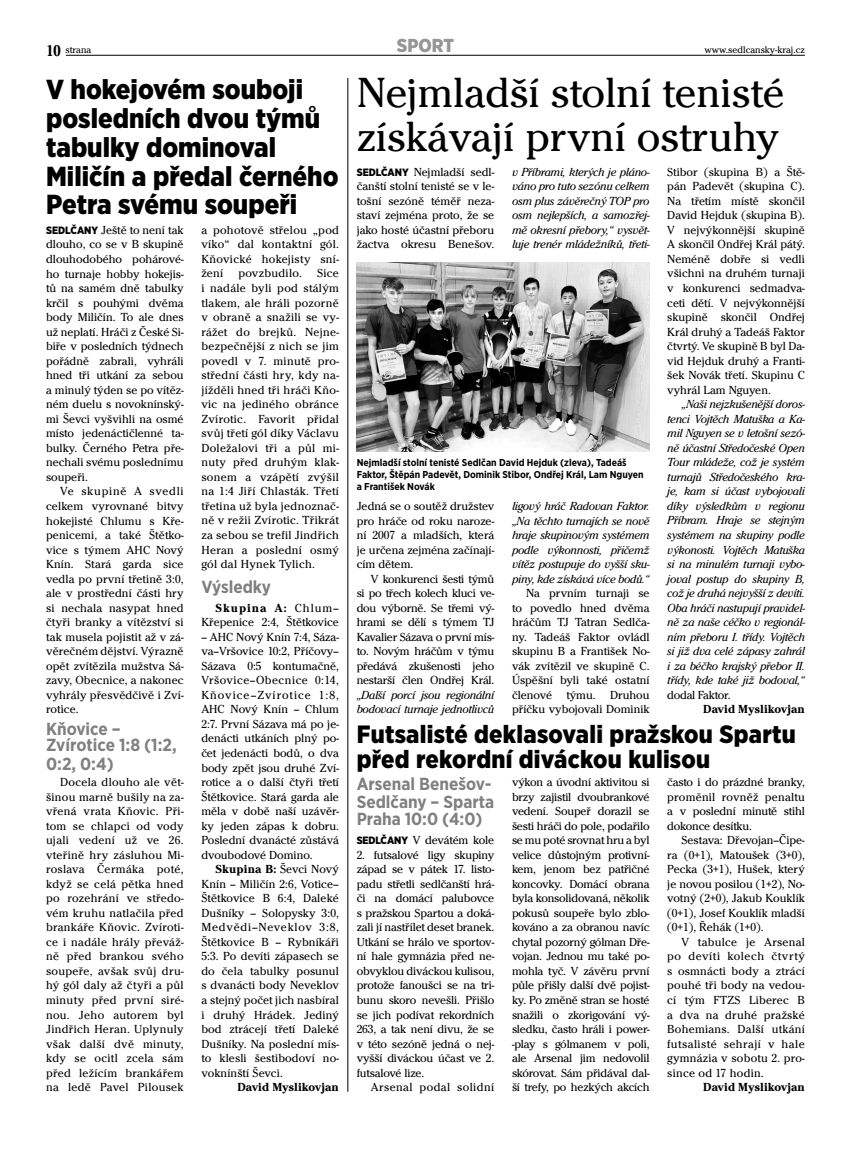
<style>
.page{position:relative;width:851px;height:1152px;background:#fff}
.page>*{position:absolute;margin:0;border:0;box-sizing:border-box;transform-origin:0 0}
.t1{font:43.75px/43.8px "Cheltenham Itc TOT";color:#000}
.t2{font:900 condensed 27.5px/28.8px "Gotham CE";color:#000}
.t3{font:900 condensed 25px/25px "Gotham CE";letter-spacing:.01em;color:#000}
.t4{font:900 condensed 18.75px "Gotham CE";color:#969696}
.t5{font:700 condensed 17.5px/17.5px "Gotham CE";color:#808080}
.t6{font:12.12px/14.5px "Cheltenham Itc TOT";color:#000;text-align:justify}
.t7{font:italic 12.12px/14.5px "Cheltenham Itc TOT";letter-spacing:-.02em;color:#000;text-align:justify}
.t8{font:700 12.12px "Cheltenham Itc TOT";color:#000}
.t9{font:12.12px "Cheltenham Itc TOT";letter-spacing:.035em;color:#000}
.t10{font:12.12px "Cheltenham Itc TOT";letter-spacing:-.02em;color:#000}
.t11{font:700 condensed 10px/12px "Gotham CE";color:#000}
.t12{font:10px "Cheltenham Itc TOT";color:#000}
.s1{font-weight:700;font-stretch:condensed;font-size:16.25px}
.s2{font-family:"Gotham CE";font-weight:900;font-stretch:condensed;font-size:10.62px}
.s3{font-weight:700}
</style>
<div class="page">
<hr style="left:66px;top:55px;width:738px;height:1px;background:#000">
<hr style="left:347px;top:78px;width:1px;height:1013px;background:#000">
<img style="left:356px;top:263px;width:293px;height:188px">
<p class="t12" style="left:46px;top:46px;width:47px"><span class="s1">10</span> strana</p>
<h3 class="t4" style="left:397px;top:39px;width:59px">SPORT</h3>
<p class="t12" style="left:704px;top:46px;width:102px">www.sedlcansky-kraj.cz</p>
<h2 class="t2" style="left:46px;top:77px;width:294px">V hokejovém souboji posledních dvou týmů tabulky dominoval<br>Miličín a předal černého<br>Petra svému soupeři</h2>
<p class="t6" style="left:46px;top:224px;width:139px"><span class="s2">SEDLČANY</span> Ještě to není tak dlouho, co se v B skupině dlouhodobého pohárové&shy;ho turnaje hobby hokejis&shy;tů na samém dně tabulky krčil s pouhými dvěma body Miličín. To ale dnes už neplatí. Hráči z České Si&shy;biře v posledních týdnech pořádně zabrali, vyhráli hned tři utkání za sebou a minulý týden se po vítěz&shy;ném duelu s novoknínský&shy;mi Ševci vyšvihli na osmé místo jedenáctičlenné ta&shy;bulky. Černého Petra pře&shy;nechali svému poslednímu soupeři.</p>
<p class="t6" style="left:46px;top:485px;width:139px;text-indent:14px">Ve skupině A svedli celkem vyrovnané bitvy hokejisté Chlumu s Kře&shy;penicemi, a také Štětko&shy;vice s týmem AHC Nový Knín. Stará garda sice vedla po první třetině 3:0, ale v prostřední části hry si nechala nasypat hned čtyři branky a vítězství si tak musela pojistit až v zá&shy;věrečném dějství. Výrazně opět zvítězila mužstva Sá&shy;zavy, Obecnice, a nakonec vyhrály přesvědčivě i Zví&shy;rotice.</p>
<h3 class="t5" style="left:46px;top:721px;width:132px;line-height:16.2px">Kňovice –<br>Zvírotice 1:8 (1:2,</h3>
<h3 class="t5" style="left:46px;top:756px;width:69px">0:2, 0:4)</h3>
<p class="t6" style="left:46px;top:776px;width:139px;text-indent:14px">Docela dlouho ale vět&shy;šinou marně bušily na za&shy;vřená vrata Kňovic. Při&shy;tom se chlapci od vody ujali vedení už ve 26. vteřině hry zásluhou Mi&shy;roslava Čermáka poté, když se celá pětka hned po rozehrání ve středo&shy;vém kruhu natlačila před brankáře Kňovic. Zvíroti&shy;ce i nadále hrály převáž&shy;ně před brankou svého soupeře, avšak svůj dru&shy;hý gól daly až čtyři a půl minuty před první siré&shy;nou. Jeho autorem byl Jindřich Heran. Uplynuly však další dvě minuty, kdy se ocitl zcela sám před ležícím brankářem na ledě Pavel Pilousek</p>
<p class="t6" style="left:201px;top:224px;width:139px">a pohotově střelou „pod víko“ dal kontaktní gól.<br>Kňovické hokejisty sní&shy;žení povzbudilo. Sice i nadále byli pod stálým tlakem, ale hráli pozorně v obraně a snažili se vy&shy;rážet do brejků. Nejne&shy;bezpečnější z nich se jim povedl v 7. minutě pro&shy;střední části hry, kdy na&shy;jížděli hned tři hráči Kňo&shy;vic na jediného obránce Zvírotic. Favorit přidal svůj třetí gól díky Václavu Doležalovi tři a půl mi&shy;nuty před druhým klak&shy;sonem a vzápětí zvýšil na 1:4 Jiří Chlasták. Třetí třetina už byla jednoznač&shy;ně v režii Zvírotic. Třikrát za sebou se trefil Jindřich Heran a poslední osmý gól dal Hynek Tylich.</p>
<h3 class="t5" style="left:201px;top:579px;width:71px">Výsledky</h3>
<p class="t6" style="left:201px;top:601px;width:139px;text-align:right"><span class="s3">Skupina A:</span> Chlum–<br>Křepenice 2:4, Štětkovice</p>
<p class="t6" style="left:201px;top:630px;width:139px">– AHC Nový Knín 7:4, Sáza&shy;va–Vršovice 10:2, Příčovy– Sázava 0:5 kontumačně, Vršovice–Obecnice 0:14, Kňovice–Zvírotice 1:8, AHC Nový Knín – Chlum 2:7. První Sázava má po je&shy;denácti utkáních plný po&shy;čet jedenácti bodů, o dva body zpět jsou druhé Zví&shy;rotice a o další čtyři třetí Štětkovice. Stará garda ale měla v době naší uzávěr&shy;ky jeden zápas k dobru.<br>Poslední dvanácté zůstává dvoubodové Domino.</p>
<p class="t6" style="left:201px;top:863px;width:139px;text-indent:14px"><span class="s3">Skupina B:</span> Ševci Nový Knín – Miličín 2:6, Votice– Štětkovice B 6:4, Daleké Dušníky – Solopysky 3:0, Medvědi–Neveklov 3:8, Štětkovice B – Rybníkáři 5:3. Po devíti zápasech se do čela tabulky posunul s dvanácti body Neveklov a stejný počet jich nasbíral i druhý Hrádek. Jediný bod ztrácejí třetí Daleké Dušníky. Na poslední mís&shy;to klesli šestibodoví no&shy;voknínští Ševci.</p>
<p class="t8" style="left:237px;top:1082px;width:103px">David Myslikovjan</p>
<h1 class="t1" style="left:356px;top:75px;width:429px">Nejmladší stolní tenisté získávají první ostruhy</h1>
<p class="t6" style="left:356px;top:166px;width:139px"><span class="s2">SEDLČANY</span> Nejmladší sedl&shy;čanští stolní tenisté se v le&shy;tošní sezóně téměř neza&shy;staví zejména proto, že se jako hosté účastní přeboru žactva okresu Benešov.</p>
<p class="t7" style="left:512px;top:166px;width:139px">v Příbrami, kterých je pláno&shy;váno pro tuto sezónu celkem osm plus závěrečný TOP pro osm nejlepších, a samozřej&shy;mě okresní přebory,“ vysvět&shy;luje trenér mládežníků, třeti-</p>
<p class="t11" style="left:356px;top:457px;width:288px">Nejmladší stolní tenisté Sedlčan David Hejduk (zleva), Tadeáš<br>Faktor, Štěpán Padevět, Dominik Stibor, Ondřej Král, Lam Nguyen a František Novák</p>
<p class="t6" style="left:356px;top:500px;width:139px">Jedná se o soutěž družstev pro hráče od roku naroze&shy;ní 2007 a mladších, která je určena zejména začínají&shy;cím dětem.</p>
<p class="t6" style="left:356px;top:572px;width:139px;text-indent:14px">V konkurenci šesti týmů si po třech kolech kluci ve&shy;dou výborně. Se třemi vý&shy;hrami se dělí s týmem TJ Kavalier Sázava o první mís&shy;to. Novým hráčům v týmu předává zkušenosti jeho nestarší člen Ondřej Král.</p>
<p class="t7" style="left:356px;top:689px;width:139px">„Další porcí jsou regionální bodovací turnaje jednotlivců</p>
<p class="t7" style="left:512px;top:500px;width:139px">ligový hráč Radovan Faktor. „Na těchto turnajích se nově hraje skupinovým systémem podle výkonnosti, přičemž vítěz postupuje do vyšší sku&shy;piny, kde získává více bodů.“</p>
<p class="t6" style="left:512px;top:587px;width:139px;text-indent:14px">Na prvním turnaji se to povedlo hned dvěma hráčům TJ Tatran Sedlča&shy;ny. Tadeáš Faktor ovládl skupinu B a František No&shy;vák zvítězil ve skupině C.<br>Úspěšní byli také ostatní členové týmu. Druhou příčku vybojovali Dominik</p>
<p class="t6" style="left:667px;top:166px;width:139px">Stibor (skupina B) a Ště&shy;pán Padevět (skupina C).<br>Na třetím místě skončil David Hejduk (skupina B).<br>V nejvýkonnější skupině A skončil Ondřej Král pátý.<br>Neméně dobře si vedli všichni na druhém turnaji v konkurenci sedmadva&shy;ceti dětí. V nejvýkonnější skupině skončil Ondřej Král druhý a Tadeáš Faktor čtvrtý. Ve skupině B byl Da&shy;vid Hejduk druhý a Franti&shy;šek Novák třetí. Skupinu C vyhrál Lam Nguyen.</p>
<p class="t7" style="left:667px;top:398px;width:139px;text-indent:14px">„Naši nejzkušenější doros&shy;tenci Vojtěch Matuška a Ka&shy;mil Nguyen se v letošní sezó&shy;ně účastní Středočeské Open Tour mládeže, což je systém turnajů Středočeského kra&shy;je, kam si účast vybojovali díky výsledkům v regionu Příbram. Hraje se stejným systémem na skupiny podle výkonosti. Vojtěch Matuška si na minulém turnaji vybo&shy;joval postup do skupiny B, což je druhá nejvyšší z devíti.<br>Oba hráči nastupují pravidel&shy;ně za naše céčko v regionál&shy;ním přeboru I. třídy. Vojtěch si již dva celé zápasy zahrál i za béčko krajský přebor II. třídy, kde také již bodoval,“</p>
<p class="t10" style="left:667px;top:690px;width:65px">dodal Faktor.</p>
<p class="t8" style="left:703px;top:705px;width:103px">David Myslikovjan</p>
<h3 class="t3" style="left:356px;top:723px;width:440px">Futsalisté deklasovali pražskou Spartu před rekordní diváckou kulisou</h3>
<h3 class="t5" style="left:356px;top:776px;width:139px">Arsenal Benešov-<br>Sedlčany – Sparta<br>Praha 10:0 (4:0)</h3>
<p class="t6" style="left:356px;top:834px;width:139px"><span class="s2">SEDLČANY</span> V devátém kole</p>
<p class="t6" style="left:356px;top:848px;width:139px">2. futsalové ligy skupiny západ se v pátek 17. listo&shy;padu střetli sedlčanští hrá&shy;či na domácí palubovce s pražskou Spartou a doká&shy;zali jí nastřílet deset branek.<br>Utkání se hrálo ve sportov&shy;ní hale gymnázia před ne&shy;obvyklou diváckou kulisou, protože fanoušci se na tri&shy;bunu skoro nevešli. Přišlo se jich podívat rekordních 263, a tak není divu, že se v této sezóně jedná o nej&shy;vyšší diváckou účast ve 2. futsalové lize.</p>
<p class="t9" style="left:371px;top:1082px;width:125px">Arsenal podal solidní</p>
<p class="t6" style="left:512px;top:776px;width:139px">výkon a úvodní aktivitou si brzy zajistil dvoubrankové vedení. Soupeř dorazil se šesti hráči do pole, podařilo se mu poté srovnat hru a byl velice důstojným protivní&shy;kem, jenom bez patřičné koncovky. Domácí obrana byla konsolidovaná, několik pokusů soupeře bylo zblo&shy;kováno a za obranou navíc chytal pozorný gólman Dře&shy;vojan. Jednou mu také po&shy;mohla tyč. V závěru první půle přišly další dvě pojist&shy;ky. Po změně stran se hosté snažili o zkorigování vý&shy;sledku, často hráli i power--play s gólmanem v poli, ale Arsenal jim nedovolil skórovat. Sám přidával dal&shy;ší trefy, po hezkých akcích</p>
<p class="t6" style="left:667px;top:776px;width:139px">často i do prázdné branky, proměnil rovněž penaltu a v poslední minutě stihl dokonce desítku.</p>
<p class="t6" style="left:667px;top:834px;width:139px;text-indent:14px">Sestava: Dřevojan–Čipe&shy;ra (0+1), Matoušek (3+0), Pecka (3+1), Hušek, který je novou posilou (1+2), No&shy;votný (2+0), Jakub Kouklík (0+1), Josef Kouklík mladší (0+1), Řehák (1+0).</p>
<p class="t6" style="left:667px;top:935px;width:139px;text-indent:14px">V tabulce je Arsenal po devíti kolech čtvrtý s osmnácti body a ztrácí pouhé tři body na vedou&shy;cí tým FTZS Liberec B a dva na druhé pražské Bohemians. Další utkání futsalisté sehrají v hale gymnázia v sobotu 2. pro&shy;since od 17 hodin.</p>
<p class="t8" style="left:703px;top:1082px;width:103px">David Myslikovjan</p>
</div>
